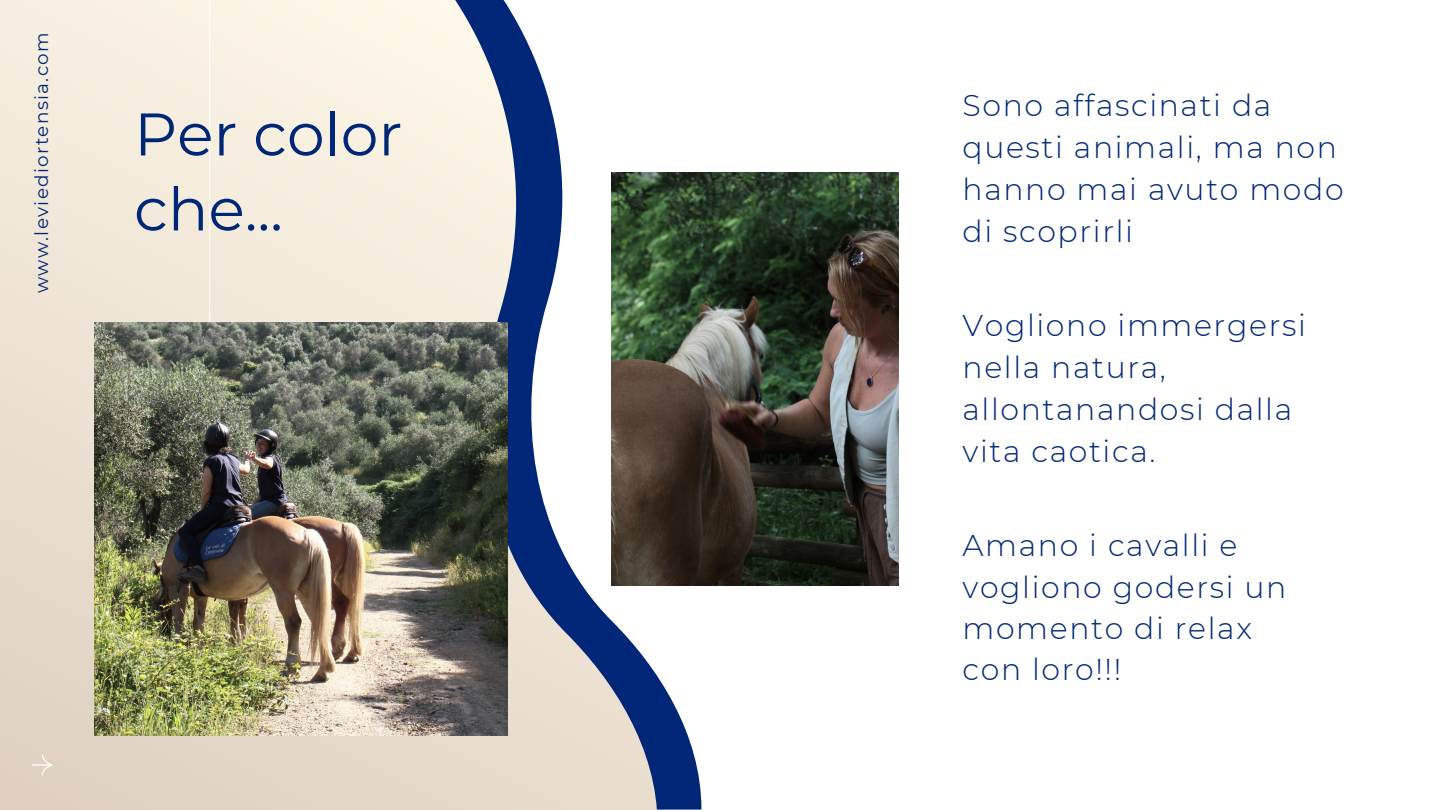
<style>
.page{position:relative;width:1440px;height:810px;background:#fff}
.page>*{position:absolute;margin:0;border:0;box-sizing:border-box;transform-origin:0 0}
.t1{font:60px/75px "Montserrat";color:#002777}
.t2{font:300 30px/42px "Montserrat";letter-spacing:.055em;color:#002777}
.t3{font:18.4px "Montserrat";letter-spacing:.07em;color:#002777}
</style>
<div class="page">
<svg style="left:658px;top:172px;width:43px;height:638px"></svg>
<svg style="left:0;top:0;width:658px;height:810px;background:#dbd7d3"></svg>
<img style="left:612px;top:173px;width:286px;height:412px">
<hr style="left:209px;top:0;width:1px;height:718px;background:#fff">
<svg style="left:32px;top:755px;width:21px;height:20px"></svg>
<img style="left:94px;top:322px;width:413px;height:413px">
<p class="t3" style="left:30px;top:293px;width:263px;rotate:-90deg">www.leviediortensia.com</p>
<p class="t1" style="left:134px;top:96px;width:270px">Per color che...</p>
<h1 class="t2" style="left:963px;top:84px;width:383px">Sono affascinati da questi animali, ma non hanno mai avuto modo di scoprirli</h1>
<p class="t2" style="left:963px;top:304px;width:345px">Vogliono immergersi nella natura, allontanandosi dalla vita caotica.</p>
<p class="t2" style="left:963px;top:525px;width:325px;line-height:41.2px">Amano i cavalli e vogliono godersi un momento di relax con loro!!!</p>
</div>
